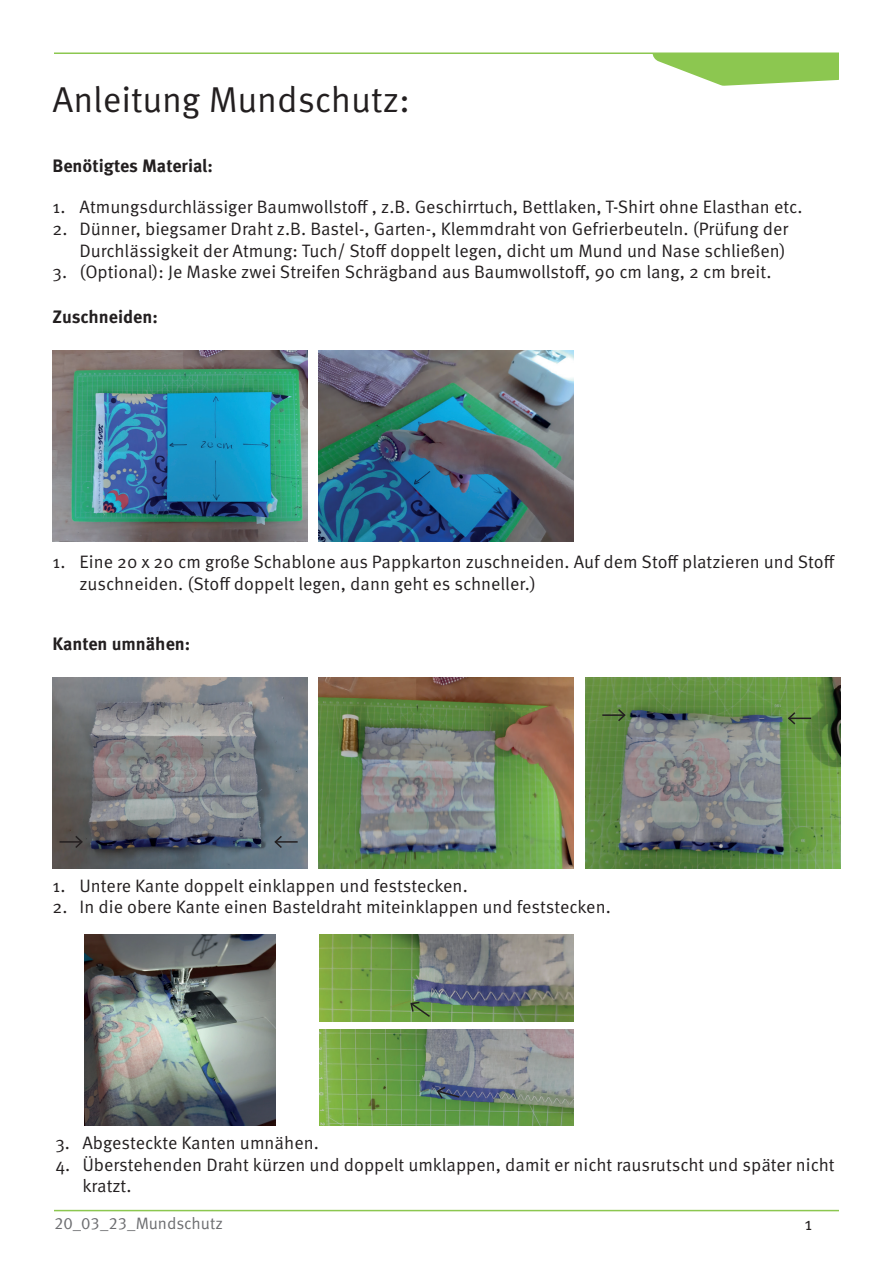
<style>
.page{position:relative;width:893px;height:1263px;background:#fff}
.page>*{position:absolute;margin:0;border:0;box-sizing:border-box;transform-origin:0 0}
.t1{font:36px "Meta Pro";letter-spacing:-.005em;color:#231f20}
.t2{font:18px/21.6px "Meta Pro";color:#231f20}
.t3{font:700 18px "Meta Pro";color:#231f20}
.t4{font:16.5px "Meta Pro";color:#6c6d70}
</style>
<div class="page">
<svg style="left:652px;top:54px;width:187px;height:32px"></svg>
<hr style="left:54px;top:53px;width:785px;height:1px;background:#8cc750">
<hr style="left:54px;top:1210px;width:785px;height:1px;background:#8cc750">
<img style="left:53px;top:351px;width:254px;height:191px">
<img style="left:318px;top:351px;width:255px;height:191px">
<img style="left:53px;top:677px;width:254px;height:191px">
<img style="left:318px;top:677px;width:255px;height:191px">
<img style="left:585px;top:677px;width:255px;height:191px">
<img style="left:84px;top:934px;width:192px;height:191px">
<img style="left:319px;top:934px;width:255px;height:88px">
<img style="left:319px;top:1030px;width:255px;height:95px">
<hr style="left:275px;top:841px;width:23px;height:2px;background:#231f20">
<svg style="left:273px;top:834px;width:10px;height:16px"></svg>
<hr style="left:60px;top:841px;width:22px;height:2px;background:#231f20">
<svg style="left:74px;top:834px;width:10px;height:16px"></svg>
<svg style="left:787px;top:711px;width:24px;height:15px"></svg>
<hr style="left:602px;top:714px;width:23px;height:2px;background:#231f20">
<svg style="left:616px;top:707px;width:11px;height:16px"></svg>
<svg style="left:409px;top:1001px;width:23px;height:17px"></svg>
<svg style="left:436px;top:1085px;width:25px;height:15px"></svg>
<h1 class="t1" style="left:53px;top:77px;width:359px">Anleitung Mundschutz:</h1>
<p class="t3" style="left:53px;top:154px;width:162px">Benötigtes Material:</p>
<p class="t2" style="left:53px;top:197px;width:751px">1. Atmungsdurchlässiger Baumwollstoff , z.B. Geschirrtuch, Bettlaken, T-Shirt ohne Elasthan etc.</p>
<p class="t2" style="left:53px;top:219px;width:737px;text-align:right">2. Dünner, biegsamer Draht z.B. Bastel-, Garten-, Klemmdraht von Gefrierbeuteln. (Prüfung der<br>Durchlässigkeit der Atmung: Tuch/ Stoff doppelt legen, dicht um Mund und Nase schließen)</p>
<p class="t2" style="left:53px;top:262px;width:720px">3. (Optional): Je Maske zwei Streifen Schrägband aus Baumwollstoff, 90 cm lang, 2 cm breit.</p>
<p class="t3" style="left:53px;top:305px;width:107px">Zuschneiden:</p>
<p class="t2" style="left:80px;top:552px;width:757px;text-indent:-27px">1. Eine 20 x 20 cm große Schablone aus Pappkarton zuschneiden. Auf dem Stoff platzieren und Stoff zuschneiden. (Stoff doppelt legen, dann geht es schneller.)</p>
<p class="t3" style="left:53px;top:633px;width:139px">Kanten umnähen:</p>
<p class="t2" style="left:53px;top:875px;width:417px">1. Untere Kante doppelt einklappen und feststecken.</p>
<p class="t2" style="left:53px;top:897px;width:560px">2. In die obere Kante einen Basteldraht miteinklappen und feststecken.</p>
<p class="t2" style="left:55px;top:1133px;width:265px">3. Abgesteckte Kanten umnähen.</p>
<p class="t2" style="left:82px;top:1154px;width:754px;text-indent:-27px">4. Überstehenden Draht kürzen und doppelt umklappen, damit er nicht rausrutscht und später nicht kratzt.</p>
<p class="t4" style="left:54px;top:1212px;width:171px">20_03_23_Mundschutz</p>
<p class="t2" style="left:804px;top:1213px;width:9px">1</p>
</div>
